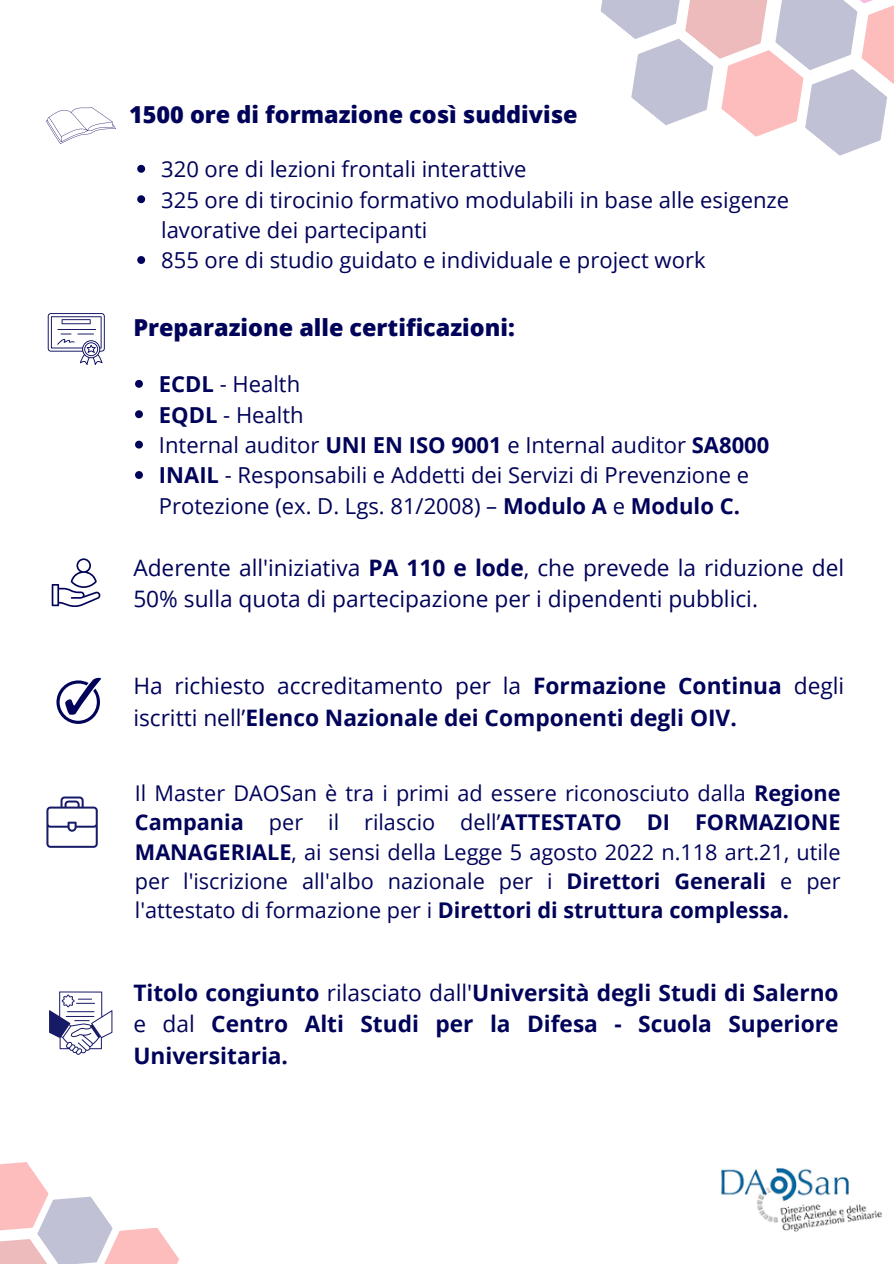
<style>
.page{position:relative;width:894px;height:1264px;background:#fff}
.page>*{position:absolute;margin:0;border:0;box-sizing:border-box;transform-origin:0 0}
.t1{font:800 23.4px "Open Sans";color:#000359}
.t2{font:700 22.65px/31.5px "Open Sans";color:#000359}
.t3{font:22.65px/31.5px "Open Sans";color:#000359}
.t4{font:22.05px/30.3px "Open Sans";color:#000359}
.t5{font:21.6px/29.2px "Open Sans";color:#000359;text-align:justify}
.s1{font-weight:700}
.s2{font-weight:400}
</style>
<div class="page">
<img style="left:721px;top:1168px;width:161px;height:64px">
<svg style="left:600px;top:0;width:293px;height:156px"></svg>
<svg style="left:0;top:1162px;width:179px;height:101px"></svg>
<svg style="left:46px;top:796px;width:52px;height:51px"></svg>
<svg style="left:49px;top:991px;width:63px;height:63px"></svg>
<img style="left:46px;top:107px;width:69px;height:36px">
<svg style="left:48px;top:313px;width:57px;height:52px"></svg>
<svg style="left:52px;top:558px;width:49px;height:48px"></svg>
<svg style="left:56px;top:678px;width:45px;height:46px"></svg>
<svg style="left:137px;top:165px;width:8px;height:8px"></svg>
<svg style="left:137px;top:195px;width:8px;height:8px"></svg>
<svg style="left:137px;top:256px;width:8px;height:8px"></svg>
<svg style="left:135px;top:380px;width:8px;height:8px"></svg>
<svg style="left:135px;top:410px;width:8px;height:8px"></svg>
<svg style="left:135px;top:440px;width:8px;height:8px"></svg>
<svg style="left:135px;top:471px;width:8px;height:8px"></svg>
<p class="t1" style="left:129px;top:98px;width:450px">1500 ore di formazione così suddivise</p>
<p class="t4" style="left:161px;top:153px;width:367px">320 ore di lezioni frontali interattive</p>
<p class="t4" style="left:161px;top:184px;width:629px">325 ore di tirocinio formativo modulabili in base alle esigenze lavorative dei partecipanti</p>
<h1 class="t4" style="left:161px;top:245px;width:545px">855 ore di studio guidato e individuale e project work</h1>
<p class="t1" style="left:133px;top:310px;width:383px">Preparazione alle certificazioni:</p>
<p class="t4" style="left:159px;top:368px;width:143px"><span class="s1">ECDL</span> - Health</p>
<p class="t4" style="left:159px;top:399px;width:146px"><span class="s1">EQDL</span> - Health</p>
<h1 class="t4" style="left:159px;top:429px;width:611px">Internal auditor <span class="s1">UNI EN ISO 9001</span> e Internal auditor <span class="s1">SA8000</span></h1>
<p class="t4" style="left:159px;top:460px;width:591px"><span class="s1">INAIL</span> - Responsabili e Addetti dei Servizi di Prevenzione e<br>Protezione (ex. D. Lgs. 81/2008) – <span class="s1">Modulo A</span> e <span class="s1">Modulo C.</span></p>
<p class="t3" style="left:133px;top:551px;width:712px">Aderente all'iniziativa <span class="s1">PA 110 e lode</span>, che prevede la riduzione del<br>50% sulla quota di partecipazione per i dipendenti pubblici.</p>
<p class="t2" style="left:133px;top:669px;width:712px"><span class="s2">Ha richiesto accreditamento per la</span> Formazione Continua <span class="s2">degli iscritti nell’</span>Elenco Nazionale dei Componenti degli OIV.</p>
<p class="t5" style="left:135px;top:778px;width:707px">Il Master DAOSan è tra i primi ad essere riconosciuto dalla <span class="s1">Regione Campania</span> per il rilascio dell’<span class="s1">ATTESTATO DI FORMAZIONE MANAGERIALE</span>, ai sensi della Legge 5 agosto 2022 n.118 art.21, utile per l'iscrizione all'albo nazionale per i <span class="s1">Direttori Generali</span> e per l'attestato di formazione per i <span class="s1">Direttori di struttura complessa.</span></p>
<p class="t2" style="left:133px;top:976px;width:706px;text-align:justify">Titolo congiunto <span class="s2">rilasciato dall'</span>Università degli Studi di Salerno <span class="s2">e dal</span> Centro Alti Studi per la Difesa - Scuola Superiore Universitaria.</p>
</div>
